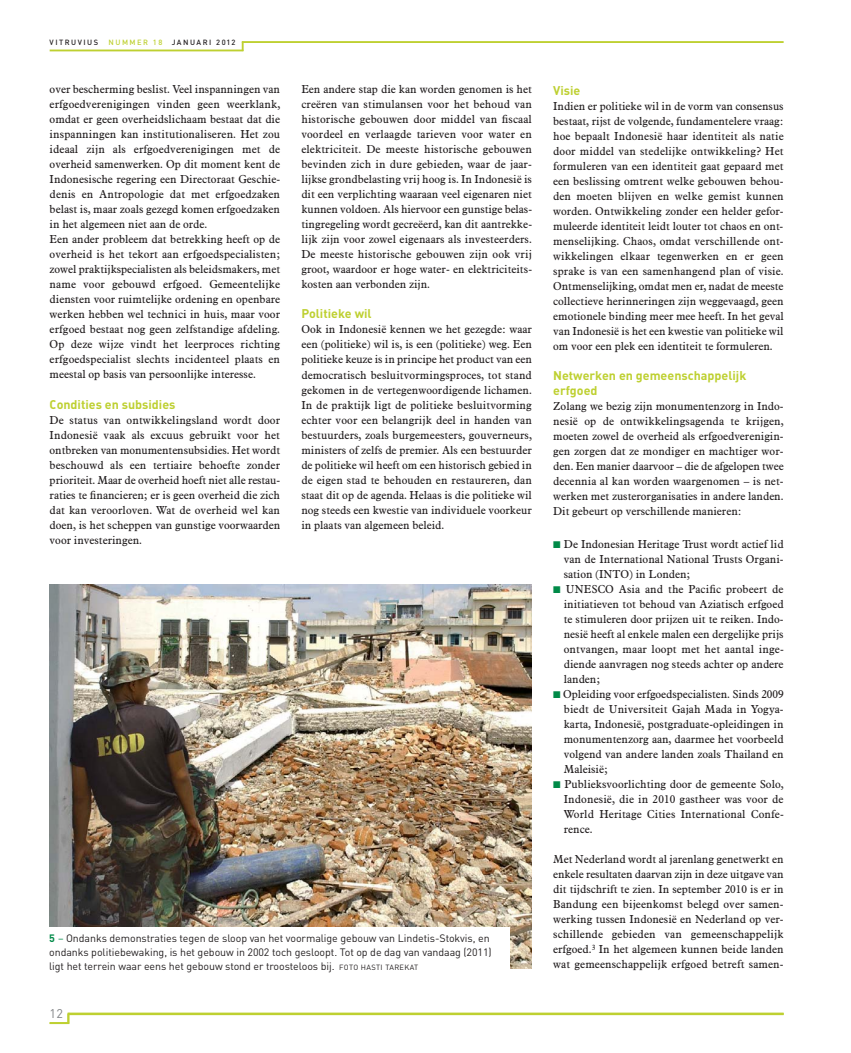
<style>
.page{position:relative;width:851px;height:1053px;background:#fff}
.page>*{position:absolute;margin:0;border:0;box-sizing:border-box;transform-origin:0 0}
.t1{font:700 12.5px/15px "DIN";color:#bed031}
.t2{font:12.5px "DIN";color:#808285}
.t3{font:11.25px/15px "Aldine 721 BT";color:#231f20;text-align:justify}
.t4{font:10.62px/13.8px "DIN";letter-spacing:-.005em;color:#231f20}
.t5{font:500 7.5px "DIN";letter-spacing:.2em;color:#231f20}
.s1{color:#bed031}
.s2{font-weight:700;color:#008a48}
.s3{color:#008a48}
.s4{font-size:7.5px}
</style>
<div class="page">
<hr style="left:242px;top:41px;width:541px;height:2px;background:#bed031">
<hr style="left:50px;top:50px;width:193px;height:1px;background:#bed031">
<hr style="left:69px;top:1012px;width:714px;height:3px;background:#bed031">
<svg style="left:50px;top:1012px;width:19px;height:11px"></svg>
<img style="left:50px;top:584px;width:481px;height:384px">
<div style="left:42px;top:927px;width:468px;height:62px;background:#fff"></div>
<p class="t5" style="left:50px;top:39px;width:50px">VITRUVIUS</p>
<p class="t5" style="left:108px;top:39px;width:128px"><span class="s1">NUMMER 18</span> JANUARI 2012</p>
<p class="t3" style="left:50px;top:83px;width:232px;text-align:left">over bescherming beslist. Veel inspanningen van erfgoedverenigingen vinden geen weerklank, omdat er geen overheidslichaam bestaat dat die inspanningen kan institutionaliseren. Het zou ideaal zijn als erfgoedverenigingen met de overheid samenwerken. Op dit moment kent de Indonesische regering een Directoraat Geschie&shy;denis en Antropologie dat met erfgoedzaken belast is, maar zoals gezegd komen erfgoedzaken in het algemeen niet aan de orde.<br>Een ander probleem dat betrekking heeft op de overheid is het tekort aan erfgoedspecialisten; zowel praktijkspecialisten als beleidsmakers, met name voor gebouwd erfgoed. Gemeentelijke diensten voor ruimtelijke ordening en openbare werken hebben wel technici in huis, maar voor erfgoed bestaat nog geen zelfstandige afdeling.<br>Op deze wijze vindt het leerproces richting erfgoedspecialist slechts incidenteel plaats en meestal op basis van persoonlijke interesse.</p>
<p class="t1" style="left:50px;top:398px;width:127px">Condities en subsidies</p>
<p class="t3" style="left:50px;top:413px;width:232px">De status van ontwikkelingsland wordt door Indonesië vaak als excuus gebruikt voor het ontbreken van monumentensubsidies. Het wordt beschouwd als een tertiaire behoefte zonder prioriteit. Maar de overheid hoeft niet alle restau&shy;raties te financieren; er is geen overheid die zich dat kan veroorloven. Wat de overheid wel kan doen, is het scheppen van gunstige voorwaarden voor investeringen.</p>
<p class="t3" style="left:301px;top:83px;width:232px">Een andere stap die kan worden genomen is het creëren van stimulansen voor het behoud van historische gebouwen door middel van fiscaal voordeel en verlaagde tarieven voor water en elektriciteit. De meeste historische gebouwen bevinden zich in dure gebieden, waar de jaar&shy;lijkse grondbelasting vrij hoog is. In Indonesië is dit een verplichting waaraan veel eigenaren niet kunnen voldoen. Als hiervoor een gunstige belas&shy;tingregeling wordt gecreëerd, kan dit aantrekke&shy;lijk zijn voor zowel eigenaars als investeerders.<br>De meeste historische gebouwen zijn ook vrij groot, waardoor er hoge water- en elektriciteits&shy;kosten aan verbonden zijn.</p>
<p class="t1" style="left:301px;top:308px;width:72px">Politieke wil</p>
<p class="t3" style="left:301px;top:323px;width:232px">Ook in Indonesië kennen we het gezegde: waar een (politieke) wil is, is een (politieke) weg. Een politieke keuze is in principe het product van een democratisch besluitvormingsproces, tot stand gekomen in de vertegenwoordigende lichamen.<br>In de praktijk ligt de politieke besluitvorming echter voor een belangrijk deel in handen van bestuurders, zoals burgemeesters, gouverneurs, ministers of zelfs de premier. Als een bestuurder de politieke wil heeft om een historisch gebied in de eigen stad te behouden en restaureren, dan staat dit op de agenda. Helaas is die politieke wil nog steeds een kwestie van individuele voorkeur in plaats van algemeen beleid.</p>
<p class="t4" style="left:49px;top:932px;width:444px"><span class="s2">5</span> <span class="s3">–</span> Ondanks demonstraties tegen de sloop van het voormalige gebouw van Lindetis-Stokvis, en ondanks politiebewaking, is het gebouw in 2002 toch gesloopt. Tot op de dag van vandaag (2011) ligt het terrein waar eens het gebouw stond er troosteloos bij. <span class="s4">FOTO HASTI TAREKAT</span></p>
<p class="t2" style="left:50px;top:1009px;width:15px">12</p>
<p class="t1" style="left:553px;top:84px;width:29px">Visie</p>
<p class="t3" style="left:553px;top:99px;width:232px">Indien er politieke wil in de vorm van consensus bestaat, rijst de volgende, fundamentelere vraag: hoe bepaalt Indonesië haar identiteit als natie door middel van stedelijke ontwikkeling? Het formuleren van een identiteit gaat gepaard met een beslissing omtrent welke gebouwen behou&shy;den moeten blijven en welke gemist kunnen worden. Ontwikkeling zonder een helder gefor&shy;muleerde identiteit leidt louter tot chaos en ont&shy;menselijking. Chaos, omdat verschillende ont - wikkelingen elkaar tegenwerken en er geen sprake is van een samenhangend plan of visie.<br>Ontmenselijking, omdat men er, nadat de meeste collectieve herinneringen zijn weggevaagd, geen emotionele binding meer mee heeft. In het geval van Indonesië is het een kwestie van politieke wil om voor een plek een identiteit te formuleren.</p>
<p class="t1" style="left:553px;top:369px;width:195px">Netwerken en gemeenschappelijk erfgoed</p>
<p class="t3" style="left:553px;top:399px;width:232px">Zolang we bezig zijn monumentenzorg in Indo&shy;nesië op de ontwikkelingsagenda te krijgen, moeten zowel de overheid als erfgoedverenigin&shy;gen zorgen dat ze mondiger en machtiger wor&shy;den. Een manier daarvoor – die de afgelopen twee decennia al kan worden waargenomen – is net&shy;werken met zusterorganisaties in andere landen.<br>Dit gebeurt op verschillende manieren:</p>
<p class="t3" style="left:563px;top:537px;width:222px;text-align:left">De Indonesian Heritage Trust wordt actief lid van de International National Trusts Organi&shy;sation (INTO) in Londen;<br>UNESCO Asia and the Pacific probeert de initiatieven tot behoud van Aziatisch erfgoed te stimuleren door prijzen uit te reiken. Indo&shy;nesië heeft al enkele malen een dergelijke prijs ontvangen, maar loopt met het aantal inge&shy;diende aanvragen nog steeds achter op andere landen;<br>Opleiding voor erfgoedspecialisten. Sinds 2009 biedt de Universiteit Gajah Mada in Yogya&shy;karta, Indonesië, postgraduate-opleidingen in monumentenzorg aan, daarmee het voorbeeld volgend van andere landen zoals Thailand en Maleisië;<br>Publieksvoorlichting door de gemeente Solo, Indonesië, die in 2010 gastheer was voor de World Heritage Cities International Confe&shy;rence.</p>
<p class="t3" style="left:553px;top:852px;width:232px">Met Nederland wordt al jarenlang genetwerkt en enkele resultaten daarvan zijn in deze uitgave van dit tijdschrift te zien. In september 2010 is er in Bandung een bijeenkomst belegd over samen - werking tussen Indonesië en Nederland op ver&shy;schillende gebieden van gemeenschappelijk erfgoed.<sup>3</sup> In het algemeen kunnen beide landen wat gemeenschappelijk erfgoed betreft samen-</p>
</div>
